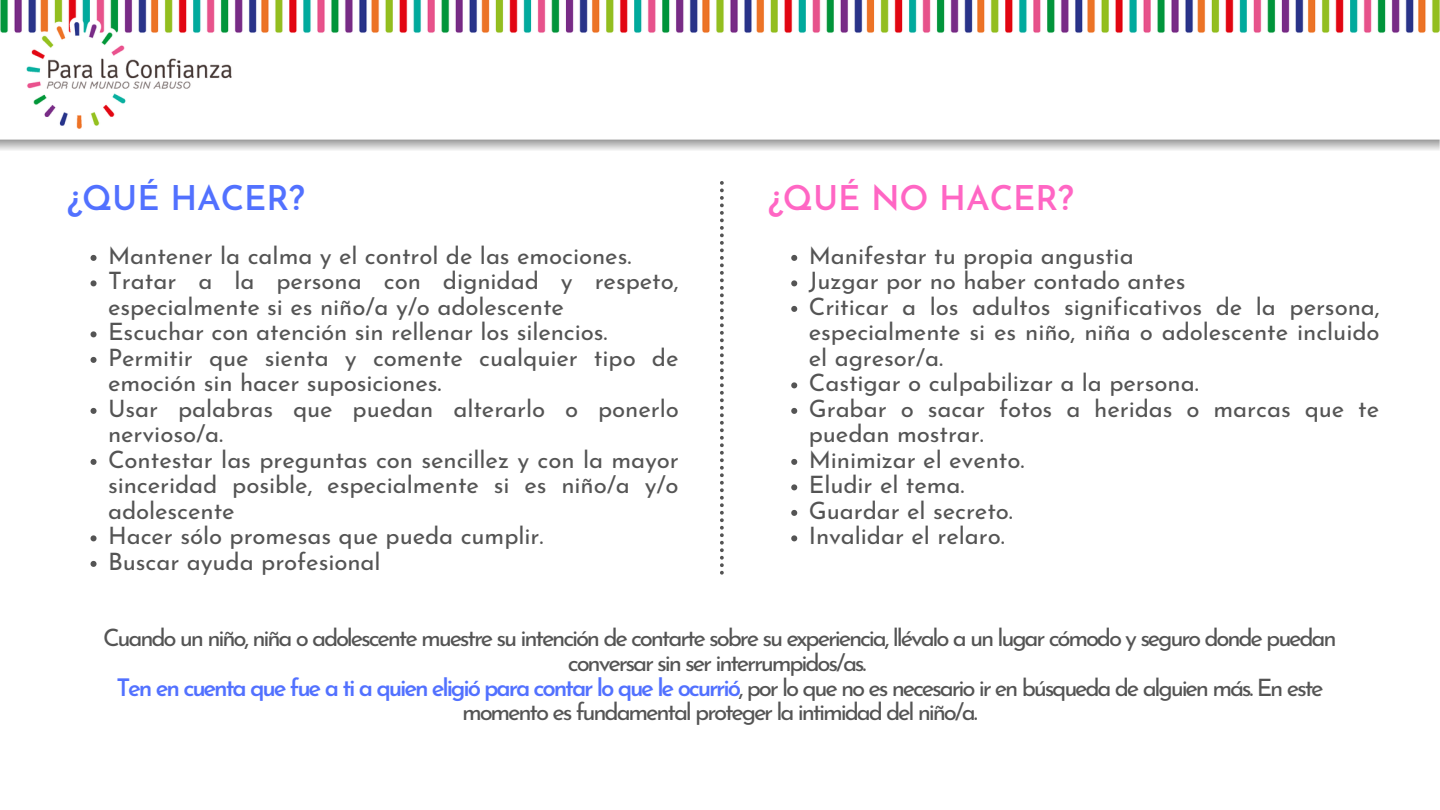
<style>
.page{position:relative;width:1440px;height:810px;background:#fff}
.page>*{position:absolute;margin:0;border:0;box-sizing:border-box;transform-origin:0 0}
.t1{font:600 34px "Josefin Sans";letter-spacing:-.005em;color:#ff66c4}
.t2{font:600 34px "Josefin Sans";letter-spacing:-.005em;color:#5271ff}
.t3{font:24px/25.5px "Josefin Sans";letter-spacing:-.005em;color:#545454}
.t4{font:24px/24.8px "Josefin Sans";letter-spacing:-.09em;color:#545454;text-align:center}
.s1{font-weight:600;color:#5271ff}
</style>
<div class="page">
<img style="left:0;top:0;width:1440px;height:150px">
<svg style="left:91px;top:255px;width:6px;height:6px"></svg>
<svg style="left:91px;top:280px;width:6px;height:6px"></svg>
<svg style="left:91px;top:331px;width:6px;height:6px"></svg>
<svg style="left:91px;top:357px;width:6px;height:6px"></svg>
<svg style="left:91px;top:408px;width:6px;height:6px"></svg>
<svg style="left:91px;top:459px;width:6px;height:6px"></svg>
<svg style="left:91px;top:535px;width:6px;height:6px"></svg>
<svg style="left:91px;top:561px;width:6px;height:6px"></svg>
<svg style="left:720px;top:181px;width:4px;height:394px"></svg>
<svg style="left:791px;top:255px;width:6px;height:6px"></svg>
<svg style="left:791px;top:280px;width:6px;height:6px"></svg>
<svg style="left:791px;top:306px;width:6px;height:6px"></svg>
<svg style="left:791px;top:382px;width:6px;height:6px"></svg>
<svg style="left:791px;top:408px;width:6px;height:6px"></svg>
<svg style="left:791px;top:459px;width:6px;height:6px"></svg>
<svg style="left:791px;top:484px;width:6px;height:6px"></svg>
<svg style="left:791px;top:510px;width:6px;height:6px"></svg>
<svg style="left:791px;top:535px;width:6px;height:6px"></svg>
<p class="t2" style="left:67px;top:184px;width:239px">¿QUÉ HACER?</p>
<p class="t3" style="left:108px;top:245px;width:525px">Mantener la calma y el control de las emociones.</p>
<p class="t3" style="left:108px;top:271px;width:572px">Tratar a la persona con dignidad y respeto, especialmente si es niño/a y/o adolescente</p>
<p class="t3" style="left:108px;top:322px;width:501px">Escuchar con atención sin rellenar los silencios.</p>
<p class="t3" style="left:108px;top:347px;width:572px">Permitir que sienta y comente cualquier tipo de emoción sin hacer suposiciones.</p>
<p class="t3" style="left:108px;top:398px;width:572px">Usar palabras que puedan alterarlo o ponerlo nervioso/a.</p>
<p class="t3" style="left:108px;top:449px;width:572px;text-align:justify">Contestar las preguntas con sencillez y con la mayor sinceridad posible, especialmente si es niño/a y/o adolescente</p>
<p class="t3" style="left:108px;top:526px;width:437px">Hacer sólo promesas que pueda cumplir.</p>
<p class="t3" style="left:108px;top:551px;width:274px">Buscar ayuda profesional</p>
<p class="t1" style="left:768px;top:184px;width:307px">¿QUÉ NO HACER?</p>
<p class="t3" style="left:809px;top:245px;width:326px">Manifestar tu propia angustia</p>
<p class="t3" style="left:809px;top:271px;width:378px">Juzgar por no haber contado antes</p>
<p class="t3" style="left:809px;top:296px;width:572px;text-align:justify">Criticar a los adultos significativos de la persona, especialmente si es niño, niña o adolescente incluido el agresor/a.</p>
<p class="t3" style="left:809px;top:373px;width:391px">Castigar o culpabilizar a la persona.</p>
<p class="t3" style="left:809px;top:398px;width:572px">Grabar o sacar fotos a heridas o marcas que te puedan mostrar.</p>
<p class="t3" style="left:809px;top:449px;width:217px">Minimizar el evento.</p>
<p class="t3" style="left:809px;top:475px;width:157px">Eludir el tema.</p>
<p class="t3" style="left:809px;top:500px;width:206px">Guardar el secreto.</p>
<p class="t3" style="left:809px;top:526px;width:197px">Invalidar el relaro.</p>
<p class="t4" style="left:103px;top:628px;width:1235px">Cuando un niño, niña o adolescente muestre su intención de contarte sobre su experiencia, llévalo a un lugar cómodo y seguro donde puedan conversar sin ser interrumpidos/as.</p>
<p class="t4" style="left:116px;top:677px;width:1209px"><span class="s1">Ten en cuenta que fue a ti a quien eligió para contar lo que le ocurrió</span>, por lo que no es necesario ir en búsqueda de alguien más. En este momento es fundamental proteger la intimidad del niño/a.</p>
</div>
